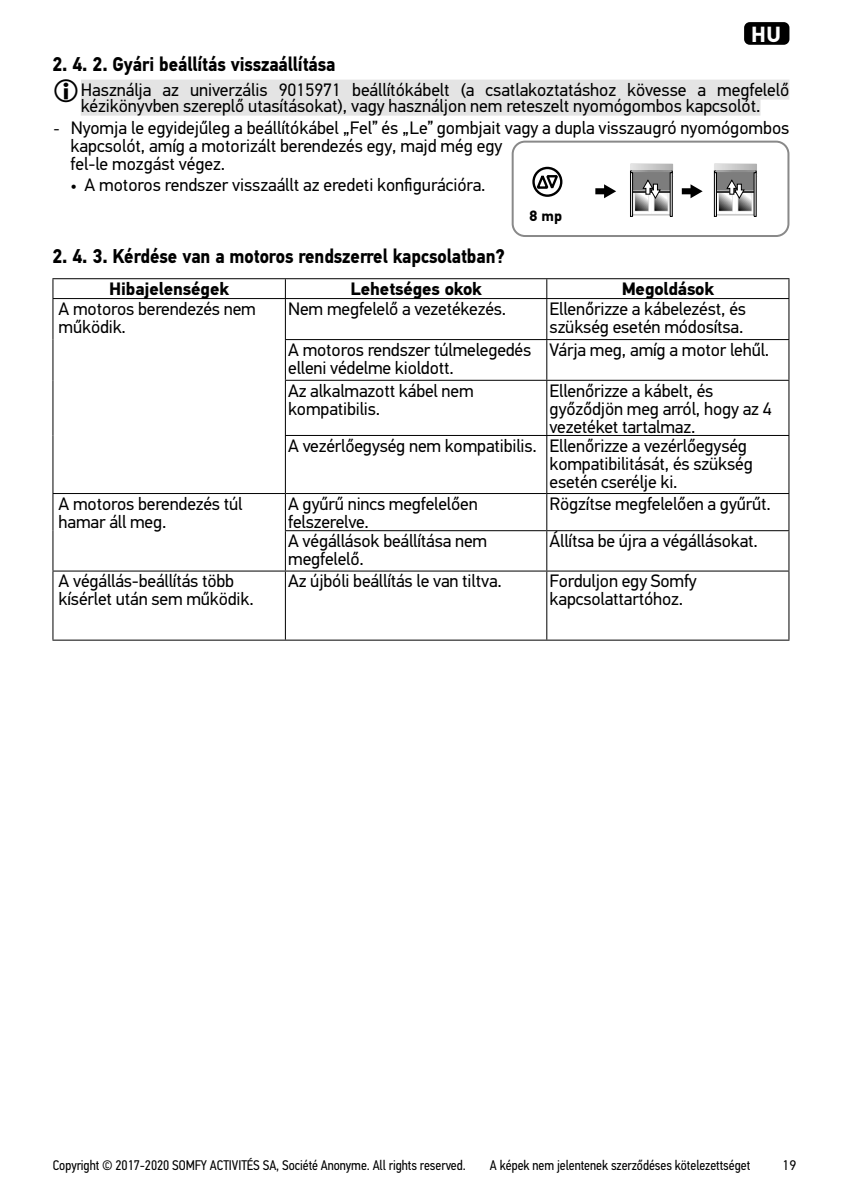
<style>
.page{position:relative;width:842px;height:1190px;background:#fff}
.page>*{position:absolute;margin:0;border:0;box-sizing:border-box;transform-origin:0 0}
.t1{font:700 22px "PF Din Text Pro";color:#fff}
.t2{font:700 20px "PF Din Text Pro";letter-spacing:-.005em;color:#000;scale:.9 1}
.t3{font:18px/18px "PF Din Text Pro";letter-spacing:-.01em;color:#000}
.t4{font:700 18px "PF Din Text Pro";letter-spacing:-.01em;color:#000}
.t5{font:700 15px "PF Din Text Pro";color:#000}
.t6{font:14px "PF Din Text Cond Pro";letter-spacing:-.005em;color:#000}
.t7{font:14px "PF Din Text Pro";color:#000}
.s1{font-size:16px}
.s2{color:#fff}
</style>
<div class="page">
<div style="left:744px;top:22px;width:45px;height:23px;background:#000;border-radius:6px"></div>
<div style="left:81px;top:80px;width:708px;height:20px;background:#e4e4e4"></div>
<div style="left:81px;top:96px;width:680px;height:20px;background:#e4e4e4"></div>
<hr style="left:52px;top:278px;width:737px;height:1px;background:#000">
<hr style="left:52px;top:298px;width:737px;height:1px;background:#000">
<hr style="left:285px;top:339px;width:504px;height:1px;background:#000">
<hr style="left:285px;top:380px;width:504px;height:1px;background:#000">
<hr style="left:285px;top:435px;width:504px;height:1px;background:#000">
<hr style="left:52px;top:493px;width:233px;height:1px;background:#000">
<hr style="left:52px;top:571px;width:233px;height:1px;background:#000">
<hr style="left:52px;top:640px;width:737px;height:1px;background:#000">
<svg style="left:52px;top:279px;width:1px;height:19px"></svg>
<hr style="left:52px;top:299px;width:1px;height:41px;background:#000">
<hr style="left:52px;top:340px;width:1px;height:40px;background:#000">
<hr style="left:52px;top:380px;width:1px;height:55px;background:#000">
<hr style="left:52px;top:435px;width:1px;height:58px;background:#000">
<hr style="left:52px;top:494px;width:1px;height:37px;background:#000">
<hr style="left:52px;top:531px;width:1px;height:40px;background:#000">
<hr style="left:52px;top:572px;width:1px;height:68px;background:#000">
<svg style="left:285px;top:279px;width:1px;height:19px"></svg>
<svg style="left:546px;top:279px;width:1px;height:19px"></svg>
<svg style="left:788px;top:279px;width:1px;height:19px"></svg>
<hr style="left:285px;top:299px;width:1px;height:40px;background:#000">
<hr style="left:546px;top:299px;width:1px;height:40px;background:#000">
<hr style="left:788px;top:299px;width:1px;height:40px;background:#000">
<hr style="left:285px;top:340px;width:1px;height:40px;background:#000">
<hr style="left:546px;top:340px;width:1px;height:40px;background:#000">
<hr style="left:788px;top:340px;width:1px;height:40px;background:#000">
<hr style="left:285px;top:381px;width:1px;height:54px;background:#000">
<hr style="left:546px;top:381px;width:1px;height:54px;background:#000">
<hr style="left:788px;top:381px;width:1px;height:54px;background:#000">
<hr style="left:285px;top:436px;width:1px;height:57px;background:#000">
<hr style="left:546px;top:436px;width:1px;height:57px;background:#000">
<hr style="left:788px;top:436px;width:1px;height:57px;background:#000">
<hr style="left:285px;top:572px;width:1px;height:68px;background:#000">
<hr style="left:546px;top:572px;width:1px;height:68px;background:#000">
<hr style="left:788px;top:572px;width:1px;height:68px;background:#000">
<hr style="left:285px;top:494px;width:1px;height:36px;background:#000">
<hr style="left:285px;top:493px;width:262px;height:1px;background:#000">
<hr style="left:546px;top:494px;width:1px;height:36px;background:#000">
<hr style="left:788px;top:494px;width:1px;height:36px;background:#000">
<hr style="left:547px;top:493px;width:242px;height:1px;background:#000">
<hr style="left:285px;top:531px;width:1px;height:40px;background:#000">
<hr style="left:285px;top:530px;width:262px;height:1px;background:#000">
<hr style="left:285px;top:571px;width:262px;height:1px;background:#000">
<hr style="left:546px;top:531px;width:1px;height:40px;background:#000">
<hr style="left:788px;top:531px;width:1px;height:40px;background:#000">
<hr style="left:547px;top:530px;width:242px;height:1px;background:#000">
<hr style="left:547px;top:571px;width:242px;height:1px;background:#000">
<div style="left:512px;top:141px;width:277px;height:96px;border:2px solid #898989;border-radius:12px"></div>
<div style="left:532px;top:167px;width:30px;height:30px;border:2px solid #000;border-radius:50%"></div>
<svg style="left:534px;top:170px;width:26px;height:24px"></svg>
<svg style="left:630px;top:164px;width:43px;height:53px;background:#9a9a9a"></svg>
<svg style="left:595px;top:184px;width:21px;height:14px"></svg>
<svg style="left:714px;top:164px;width:43px;height:53px"></svg>
<svg style="left:682px;top:184px;width:21px;height:14px"></svg>
<p class="t1" style="left:751px;top:26px;width:31px">HU</p>
<p class="t2" style="left:52px;top:57px;width:316px">2. 4. 2. Gyári beállítás visszaállítása</p>
<p class="t3" style="left:81px;top:83px;width:710px;line-height:16px">Használja az univerzális 9015971 beállítókábelt (a csatlakoztatáshoz kövesse a megfelelő kézikönyvben szereplő utasításokat), vagy használjon nem reteszelt nyomógombos kapcsolót.</p>
<p class="t3" style="left:71px;top:120px;width:720px;text-indent:-17px"><span class="s1">-</span> Nyomja le egyidejűleg a beállítókábel „Fel” és „Le” gombjait vagy a dupla visszaugró nyomógombos kapcsolót, amíg a motorizált berendezés egy, majd még egy<br>fel-le mozgást végez.</p>
<p class="t3" style="left:70px;top:177px;width:417px"><span class="s1">•</span> A motoros rendszer visszaállt az eredeti konfigurációra.</p>
<p class="t5" style="left:529px;top:210px;width:34px"><span class="s2">8</span> mp</p>
<p class="t2" style="left:52px;top:249px;width:504px">2. 4. 3. Kérdése van a motoros rendszerrel kapcsolatban?</p>
<p class="t4" style="left:109px;top:282px;width:121px">Hibajelenségek</p>
<p class="t4" style="left:350px;top:282px;width:133px">Lehetséges okok</p>
<p class="t4" style="left:622px;top:282px;width:94px">Megoldások</p>
<p class="t3" style="left:59px;top:301px;width:199px">A motoros berendezés nem működik.</p>
<p class="t3" style="left:288px;top:301px;width:220px">Nem megfelelő a vezetékezés.</p>
<p class="t3" style="left:550px;top:301px;width:198px">Ellenőrizze a kábelezést, és szükség esetén módosítsa.</p>
<p class="t3" style="left:288px;top:342px;width:245px">A motoros rendszer túlmelegedés elleni védelme kioldott.</p>
<p class="t3" style="left:550px;top:342px;width:221px">Várja meg, amíg a motor lehűl.</p>
<p class="t3" style="left:288px;top:383px;width:187px">Az alkalmazott kábel nem kompatibilis.</p>
<p class="t3" style="left:550px;top:383px;width:165px">Ellenőrizze a kábelt, és</p>
<p class="t3" style="left:550px;top:401px;width:224px">győződjön meg arról, hogy az 4</p>
<p class="t3" style="left:550px;top:419px;width:147px">vezetéket tartalmaz.</p>
<p class="t3" style="left:288px;top:438px;width:460px">A vezérlőegység nem kompatibilis. Ellenőrizze a vezérlőegység</p>
<p class="t3" style="left:550px;top:456px;width:205px">kompatibilitását, és szükség</p>
<p class="t3" style="left:550px;top:474px;width:129px">esetén cserélje ki.</p>
<p class="t3" style="left:59px;top:496px;width:185px">A motoros berendezés túl hamar áll meg.</p>
<p class="t3" style="left:288px;top:496px;width:191px">A gyűrű nincs megfelelően felszerelve.</p>
<p class="t3" style="left:550px;top:496px;width:223px">Rögzítse megfelelően a gyűrűt.</p>
<p class="t3" style="left:288px;top:533px;width:201px">A végállások beállítása nem megfelelő.</p>
<p class="t3" style="left:550px;top:533px;width:210px">Állítsa be újra a végállásokat.</p>
<p class="t3" style="left:59px;top:573px;width:197px">A végállás-beállítás több kísérlet után sem működik.</p>
<p class="t3" style="left:288px;top:573px;width:215px">Az újbóli beállítás le van tiltva.</p>
<p class="t3" style="left:550px;top:573px;width:149px">Forduljon egy Somfy kapcsolattartóhoz.</p>
<p class="t6" style="left:53px;top:1160px;width:415px">Copyright © 2017-2020 SOMFY ACTIVITÉS SA, Société Anonyme. All rights reserved.</p>
<p class="t7" style="left:782px;top:1160px;width:15px">19</p>
<p class="t6" style="left:490px;top:1160px;width:262px">A képek nem jelentenek szerződéses kötelezettséget</p>
</div>
